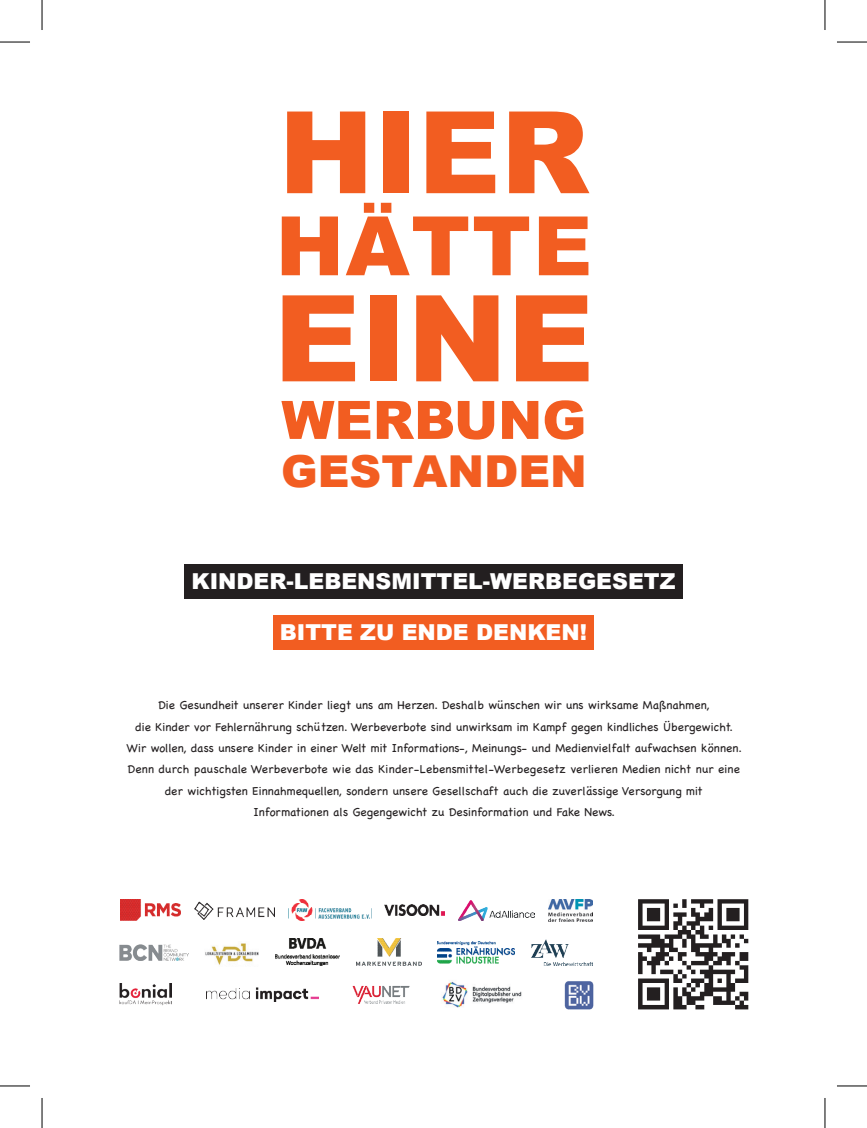
<style>
.page{position:relative;width:867px;height:1128px;background:#fff}
.page>*{position:absolute;margin:0;border:0;box-sizing:border-box;transform-origin:0 0}
.Paragraph{font:900 120px "Arial";color:#f25d21}
.Paragraph-2{font:900 114px "Arial";color:#f25d21}
.Paragraph-3{font:900 82px "Arial";letter-spacing:.02em;color:#f25d21}
.Paragraph-4{font:900 53px "Arial";color:#f25d21}
.Paragraph-5{font:900 44px "Arial";color:#f25d21}
.t1{font:900 22px "Arial";color:#fff}
.t2{font:11.8px/21.4px "Chalkboard";color:#231f20;text-align:center}
</style>
<div class="page">
<img style="left:564px;top:981px;width:30px;height:29px">
<img style="left:206px;top:987px;width:112px;height:14px">
<img style="left:442px;top:981px;width:80px;height:27px">
<img style="left:352px;top:985px;width:58px;height:19px">
<img style="left:120px;top:983px;width:52px;height:22px">
<img style="left:205px;top:943px;width:53px;height:22px">
<img style="left:531px;top:939px;width:61px;height:26px">
<img style="left:438px;top:941px;width:76px;height:22px">
<img style="left:275px;top:938px;width:65px;height:27px">
<img style="left:356px;top:938px;width:65px;height:27px">
<img style="left:120px;top:944px;width:68px;height:15px">
<img style="left:458px;top:900px;width:76px;height:19px">
<img style="left:288px;top:899px;width:82px;height:21px">
<img style="left:385px;top:904px;width:59px;height:11px">
<img style="left:548px;top:899px;width:44px;height:22px">
<img style="left:120px;top:899px;width:61px;height:21px">
<img style="left:195px;top:901px;width:79px;height:17px">
<img style="left:638px;top:899px;width:111px;height:111px">
<div style="left:185px;top:564px;width:498px;height:34px;background:#231f20"></div>
<div style="left:273px;top:615px;width:321px;height:34px;background:#f25d21"></div>
<hr style="left:0;top:42px;width:30px;height:1px;background:#000">
<hr style="left:836px;top:42px;width:30px;height:1px;background:#000">
<hr style="left:0;top:1085px;width:30px;height:1px;background:#000">
<hr style="left:836px;top:1085px;width:30px;height:1px;background:#000">
<hr style="left:42px;top:0;width:1px;height:30px;background:#000">
<hr style="left:42px;top:1097px;width:1px;height:30px;background:#000">
<hr style="left:824px;top:0;width:1px;height:30px;background:#000">
<hr style="left:824px;top:1097px;width:1px;height:30px;background:#000">
<p class="Paragraph-2" style="left:278px;top:70px;width:312px">HIER</p>
<p class="Paragraph-3" style="left:275px;top:186px;width:318px">HÄTTE</p>
<p class="Paragraph" style="left:274px;top:251px;width:321px">EINE</p>
<p class="Paragraph-4" style="left:281px;top:381px;width:306px">WERBUNG</p>
<p class="Paragraph-5" style="left:281px;top:439px;width:307px">GESTANDEN</p>
<p class="t1" style="left:191px;top:565px;width:485px">KINDER-LEBENSMITTEL-WERBEGESETZ</p>
<p class="t1" style="left:280px;top:616px;width:309px">BITTE ZU ENDE DENKEN!</p>
<p class="t2" style="left:136px;top:694px;width:598px">Die Gesundheit unserer Kinder liegt uns am Herzen. Deshalb wünschen wir uns wirksame Maßnahmen,<br>die Kinder vor Fehlernährung schützen. Werbeverbote sind unwirksam im Kampf gegen kindliches Übergewicht.</p>
<p class="t2" style="left:126px;top:737px;width:617px">Wir wollen, dass unsere Kinder in einer Welt mit Informations-, Meinungs- und Medienvielfalt aufwachsen können.</p>
<p class="t2" style="left:128px;top:758px;width:613px">Denn durch pauschale Werbeverbote wie das Kinder-Lebensmittel-Werbegesetz verlieren Medien nicht nur eine der wichtigsten Einnahmequellen, sondern unsere Gesellschaft auch die zuverlässige Versorgung mit</p>
<p class="t2" style="left:253px;top:801px;width:363px">Informationen als Gegengewicht zu Desinformation und Fake News.</p>
</div>
